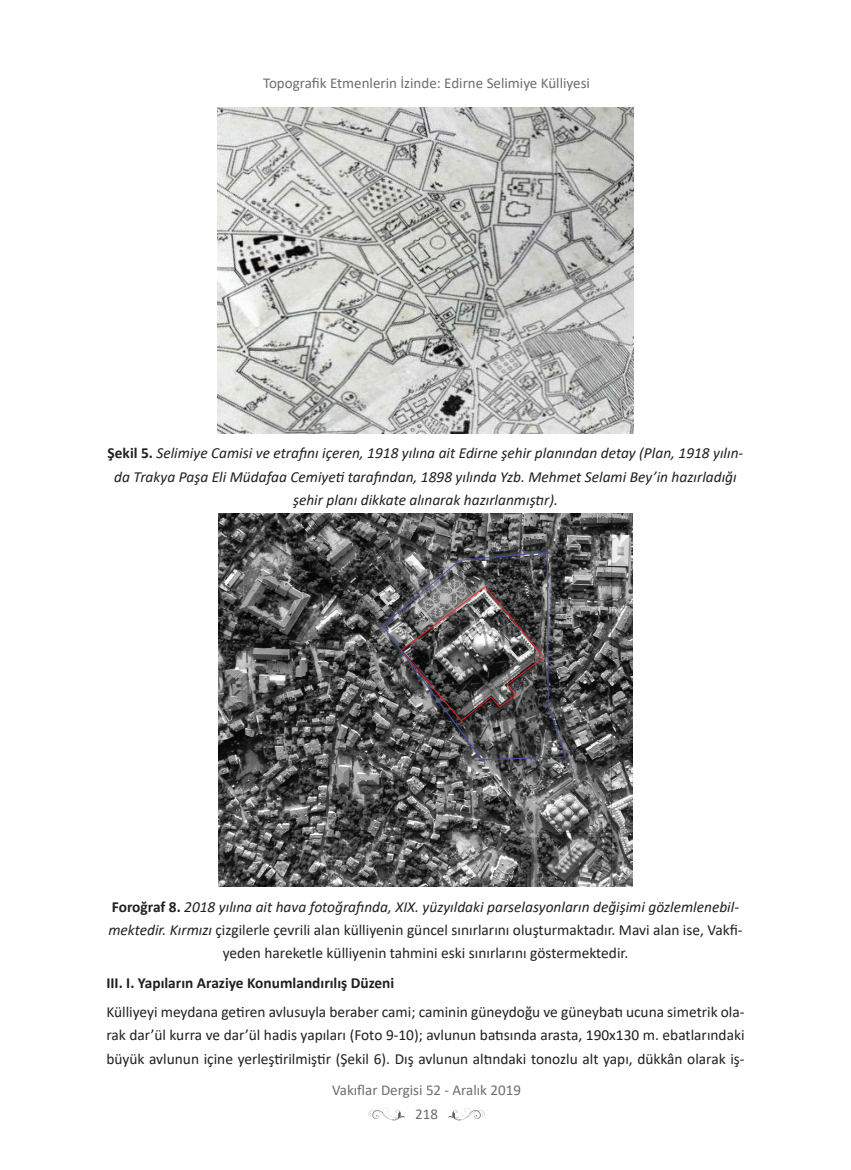
<style>
.page{position:relative;width:851px;height:1170px;background:#fff}
.page>*{position:absolute;margin:0;border:0;box-sizing:border-box;transform-origin:0 0}
.t1{font:15.3px/23.1px "Calibri";color:#231f20;text-align:center}
.t2{font:italic 15.3px/23.1px "Calibri";color:#231f20;text-align:center}
.t3{font:700 15.3px "Calibri";color:#231f20}
.t4{font:15px/24px "Calibri";color:#6c6d70;text-align:center}
.s1{font-weight:700;font-style:normal}
.s2{font-weight:700}
.s3{font-style:italic}
</style>
<div class="page">
<svg style="left:368px;top:1108px;width:37px;height:13px"></svg>
<svg style="left:448px;top:1108px;width:37px;height:13px"></svg>
<img style="left:217px;top:108px;width:416px;height:325px">
<img style="left:218px;top:513px;width:414px;height:373px">
<p class="t4" style="left:263px;top:70px;width:328px">Topografik Etmenlerin İzinde: Edirne Selimiye Külliyesi</p>
<p class="t2" style="left:108px;top:441px;width:637px"><span class="s1">Şekil 5.</span> Selimiye Camisi ve etrafını içeren, 1918 yılına ait Edirne şehir planından detay (Plan, 1918 yılın&shy;da Trakya Paşa Eli Müdafaa Cemiyeti tarafından, 1898 yılında Yzb. Mehmet Selami Bey’in hazırladığı şehir planı dikkate alınarak hazırlanmıştır).</p>
<p class="t1" style="left:108px;top:894px;width:635px"><span class="s2">Foroğraf 8.</span> <span class="s3">2018 yılına ait hava fotoğrafında, XIX. yüzyıldaki parselasyonların değişimi gözlemlenebil&shy;mektedir. Kırmızı</span> çizgilerle çevrili alan külliyenin güncel sınırlarını oluşturmaktadır. Mavi alan ise, Vakfi&shy;yeden hareketle külliyenin tahmini eski sınırlarını göstermektedir.</p>
<p class="t3" style="left:106px;top:971px;width:289px">III. I. Yapıların Araziye Konumlandırılış Düzeni</p>
<p class="t1" style="left:106px;top:1000px;width:639px;text-align:justify">Külliyeyi meydana getiren avlusuyla beraber cami; caminin güneydoğu ve güneybatı ucuna simetrik ola&shy;rak dar’ül kurra ve dar’ül hadis yapıları (Foto 9-10); avlunun batısında arasta, 190x130 m. ebatlarındaki büyük avlunun içine yerleştirilmiştir (Şekil 6). Dış avlunun altındaki tonozlu alt yapı, dükkân olarak iş-</p>
<p class="t4" style="left:332px;top:1077px;width:190px">Vakıflar Dergisi 52 - Aralık 2019<br>218</p>
</div>
